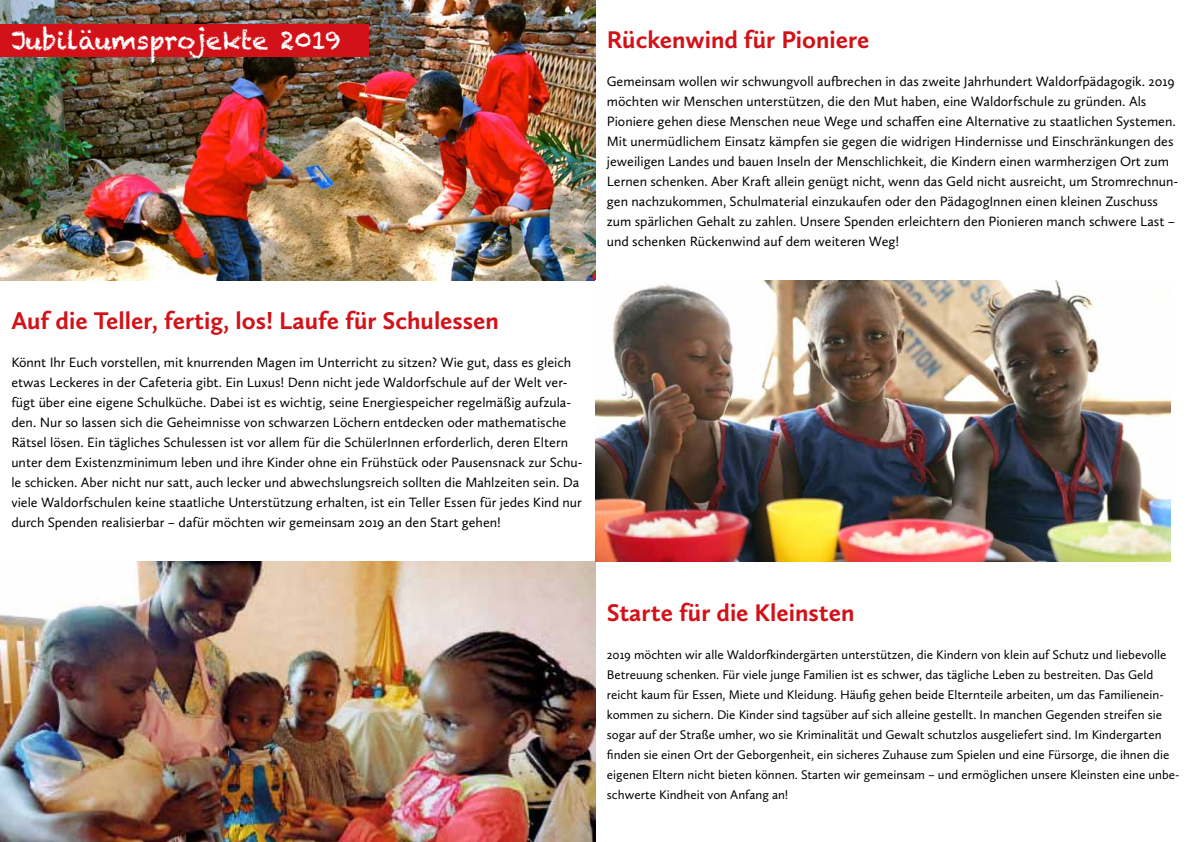
<style>
.page{position:relative;width:1191px;height:842px;background:#fff}
.page>*{position:absolute;margin:0;border:0;box-sizing:border-box;transform-origin:0 0}
.t1{font:700 25px "Calluna Sans";color:#d21218}
.t2{font:25px "Chalkduster";color:#fff}
.t3{font:14px/20px "Calluna Sans";color:#000}
.t4{font:13px/20px "Calluna Sans";color:#000}
</style>
<div class="page">
<img style="left:0;top:0;width:595px;height:281px">
<img style="left:0;top:561px;width:595px;height:281px">
<img style="left:595px;top:281px;width:575px;height:280px">
<div style="left:0;top:25px;width:369px;height:32px;background:#d21218"></div>
<h1 class="t2" style="left:11px;top:26px;width:331px">Jubiläumsprojekte 2019</h1>
<h1 class="t1" style="left:11px;top:305px;width:489px">Auf die Teller, fertig, los! Laufe für Schulessen</h1>
<p class="t3" style="left:11px;top:352px;width:573px">Könnt Ihr Euch vorstellen, mit knurrenden Magen im Unterricht zu sitzen? Wie gut, dass es gleich etwas Leckeres in der Cafeteria gibt. Ein Luxus! Denn nicht jede Waldorfschule auf der Welt ver&shy;fügt über eine eigene Schulküche. Dabei ist es wichtig, seine Energiespeicher regelmäßig aufzula&shy;den. Nur so lassen sich die Geheimnisse von schwarzen Löchern entdecken oder mathematische Rätsel lösen. Ein tägliches Schulessen ist vor allem für die SchülerInnen erforderlich, deren Eltern unter dem Existenzminimum leben und ihre Kinder ohne ein Frühstück oder Pausensnack zur Schu&shy;le schicken. Aber nicht nur satt, auch lecker und abwechslungsreich sollten die Mahlzeiten sein. Da viele Waldorfschulen keine staatliche Unterstützung erhalten, ist ein Teller Essen für jedes Kind nur durch Spenden realisierbar – dafür möchten wir gemeinsam 2019 an den Start gehen!</p>
<h1 class="t1" style="left:607px;top:24px;width:264px">Rückenwind für Pioniere</h1>
<p class="t3" style="left:607px;top:71px;width:573px">Gemeinsam wollen wir schwungvoll aufbrechen in das zweite Jahrhundert Waldorfpädagogik. 2019 möchten wir Menschen unterstützen, die den Mut haben, eine Waldorfschule zu gründen. Als Pioniere gehen diese Menschen neue Wege und schaffen eine Alternative zu staatlichen Systemen.<br>Mit unermüdlichem Einsatz kämpfen sie gegen die widrigen Hindernisse und Einschränkungen des jeweiligen Landes und bauen Inseln der Menschlichkeit, die Kindern einen warmherzigen Ort zum Lernen schenken. Aber Kraft allein genügt nicht, wenn das Geld nicht ausreicht, um Stromrechnun&shy;gen nachzukommen, Schulmaterial einzukaufen oder den PädagogInnen einen kleinen Zuschuss zum spärlichen Gehalt zu zahlen. Unsere Spenden erleichtern den Pionieren manch schwere Last – und schenken Rückenwind auf dem weiteren Weg!</p>
<h1 class="t1" style="left:607px;top:597px;width:249px">Starte für die Kleinsten</h1>
<p class="t4" style="left:607px;top:645px;width:574px">2019 möchten wir alle Waldorfkindergärten unterstützen, die Kindern von klein auf Schutz und liebevolle Betreuung schenken. Für viele junge Familien ist es schwer, das tägliche Leben zu bestreiten. Das Geld reicht kaum für Essen, Miete und Kleidung. Häufig gehen beide Elternteile arbeiten, um das Familienein&shy;kommen zu sichern. Die Kinder sind tagsüber auf sich alleine gestellt. In manchen Gegenden streifen sie sogar auf der Straße umher, wo sie Kriminalität und Gewalt schutzlos ausgeliefert sind. Im Kindergarten finden sie einen Ort der Geborgenheit, ein sicheres Zuhause zum Spielen und eine Fürsorge, die ihnen die eigenen Eltern nicht bieten können. Starten wir gemeinsam – und ermöglichen unsere Kleinsten eine unbe&shy;schwerte Kindheit von Anfang an!</p>
</div>
